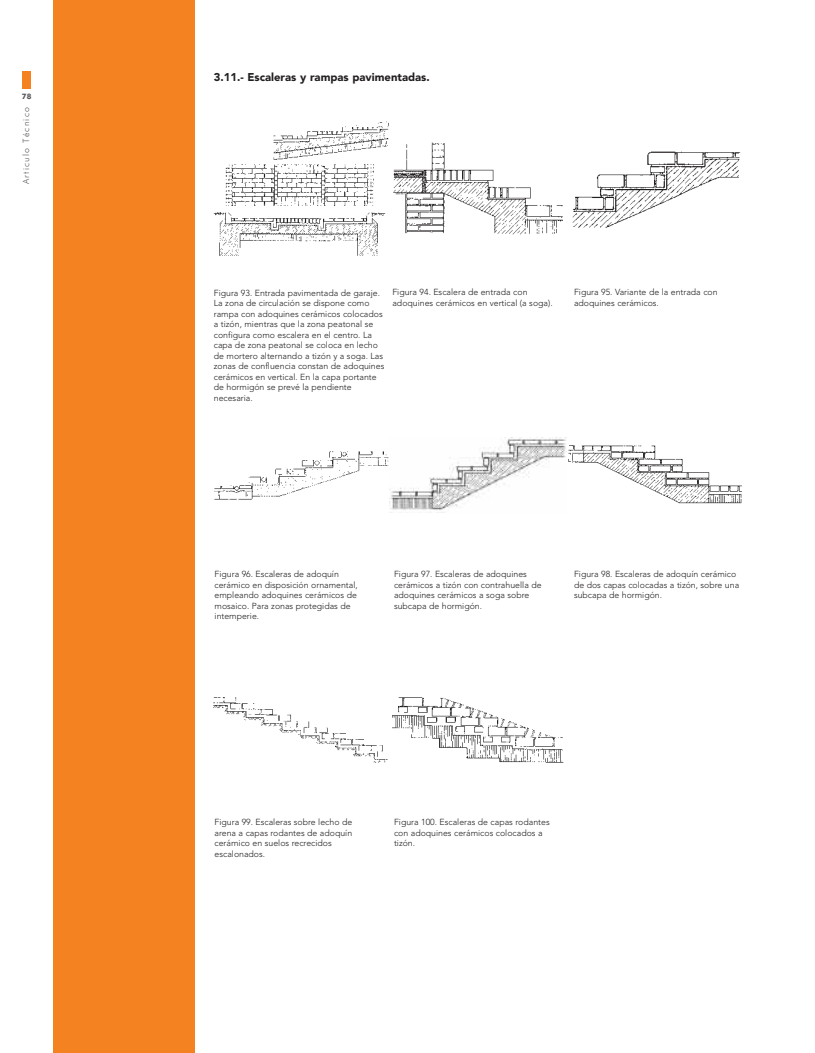
<style>
.page{position:relative;width:815px;height:1053px;background:#fff}
.page>*{position:absolute;margin:0;border:0;box-sizing:border-box;transform-origin:0 0}
.t1{font:900 11.25px "Avenir";color:#231f20}
.t2{font:300 8.75px/10.5px "Avenir";color:#231f20}
.t3{font:300 8.75px "Futura BT";letter-spacing:.14em;color:#57585a}
.t4{font:700 7.5px "Futura BT";color:#57585a}
</style>
<div class="page">
<div style="left:22px;top:71px;width:9px;height:18px;background:#f58220"></div>
<div style="left:53px;top:0;width:142px;height:1052px;background:#f58220"></div>
<img style="left:213px;top:121px;width:176px;height:135px">
<img style="left:393px;top:142px;width:170px;height:93px">
<img style="left:572px;top:151px;width:169px;height:77px">
<img style="left:214px;top:451px;width:176px;height:49px">
<img style="left:390px;top:438px;width:177px;height:72px">
<img style="left:568px;top:445px;width:174px;height:59px">
<img style="left:213px;top:697px;width:175px;height:66px">
<p class="t4" style="left:22px;top:94px;width:11px">78</p>
<p class="t3" style="left:22px;top:184px;width:78px;rotate:-90deg">Articulo Técnico</p>
<p class="t1" style="left:214px;top:72px;width:217px">3.11.- Escaleras y rampas pavimentadas.</p>
<p class="t2" style="left:214px;top:288px;width:172px">Figura 93. Entrada pavimentada de garaje.<br>La zona de circulación se dispone como rampa con adoquines cerámicos colocados a tizón, mientras que la zona peatonal se configura como escalera en el centro. La capa de zona peatonal se coloca en lecho de mortero alternando a tizón y a soga. Las zonas de confluencia constan de adoquines cerámicos en vertical. En la capa portante de hormigón se prevé la pendiente necesaria.</p>
<p class="t2" style="left:392px;top:287px;width:162px">Figura 94. Escalera de entrada con adoquines cerámicos en vertical (a soga).</p>
<p class="t2" style="left:574px;top:287px;width:145px">Figura 95. Variante de la entrada con adoquines cerámicos.</p>
<p class="t2" style="left:215px;top:569px;width:145px">Figura 96. Escaleras de adoquín cerámico en disposición ornamental, empleando adoquines cerámicos de mosaico. Para zonas protegidas de intemperie.</p>
<p class="t2" style="left:394px;top:569px;width:149px">Figura 97. Escaleras de adoquines cerámicos a tizón con contrahuella de adoquines cerámicos a soga sobre subcapa de hormigón.</p>
<p class="t2" style="left:574px;top:569px;width:167px">Figura 98. Escaleras de adoquín cerámico de dos capas colocadas a tizón, sobre una subcapa de hormigón.</p>
<p class="t2" style="left:215px;top:817px;width:139px">Figura 99. Escaleras sobre lecho de arena a capas rodantes de adoquín cerámico en suelos recrecidos escalonados.</p>
<p class="t2" style="left:394px;top:817px;width:157px">Figura 100. Escaleras de capas rodantes con adoquines cerámicos colocados a tizón.</p>
</div>
